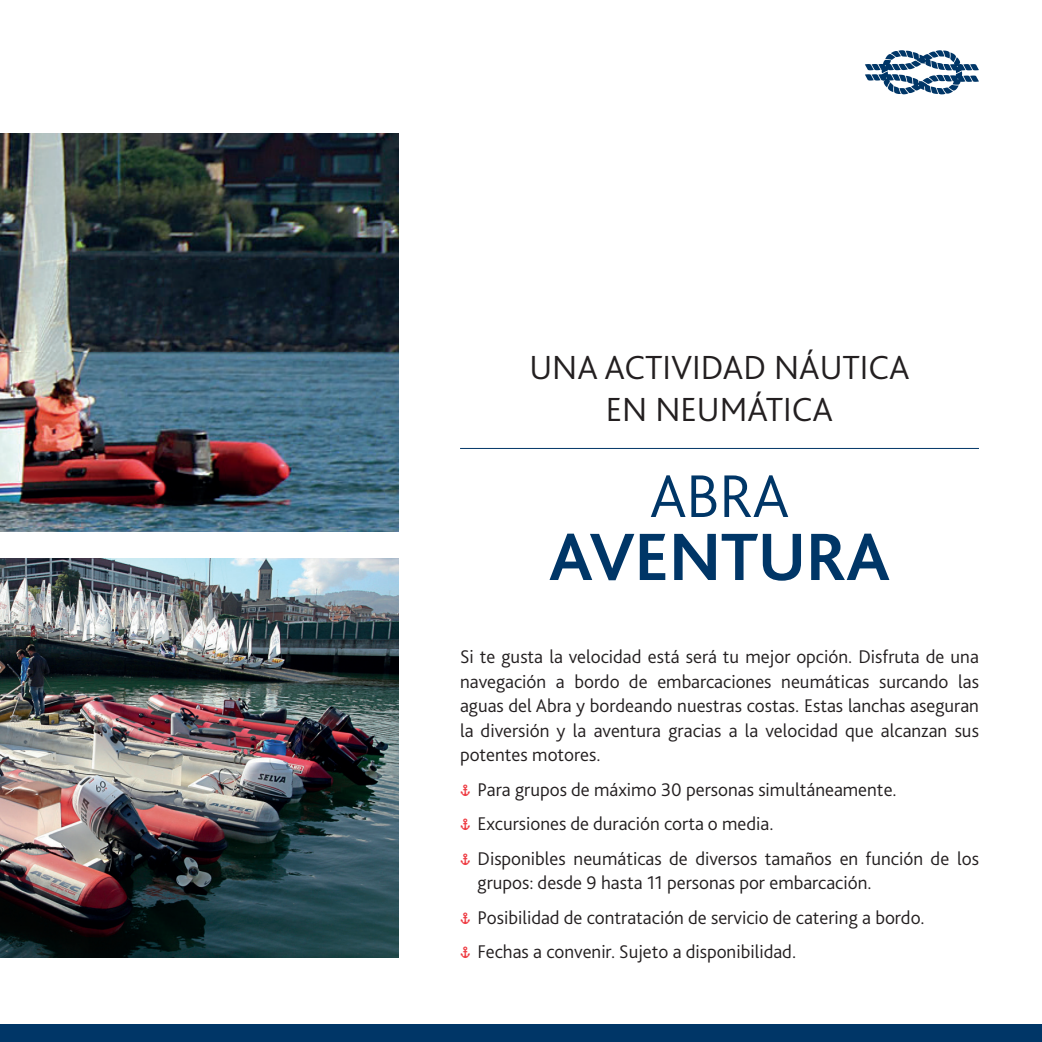
<style>
.page{position:relative;width:1042px;height:1042px;background:#fff}
.page>*{position:absolute;margin:0;border:0;box-sizing:border-box;transform-origin:0 0}
.t1{font:700 70px "Bliss 2";letter-spacing:-.01em;color:#003667}
.t2{font:300 63px "Bliss 2";color:#003667}
.t3{font:300 35px/42px "Bliss 2";color:#231f20;text-align:center}
.t4{font:300 19.25px/24.5px "Bliss 2";color:#231f20}
.s1{font-family:"Ancla Alphabet";font-weight:400;color:#ee3a41}
</style>
<div class="page">
<div style="left:0;top:1024px;width:1042px;height:18px;background:#003667"></div>
<svg style="left:865px;top:50px;width:114px;height:44px"></svg>
<hr style="left:460px;top:448px;width:519px;height:1px;background:#003667">
<img style="left:0;top:558px;width:398px;height:399px">
<img style="left:0;top:134px;width:398px;height:398px">
<h3 class="t3" style="left:529px;top:345px;width:382px">UNA ACTIVIDAD NÁUTICA<br>EN NEUMÁTICA</h3>
<h2 class="t2" style="left:650px;top:457px;width:141px">ABRA</h2>
<h1 class="t1" style="left:549px;top:513px;width:343px">AVENTURA</h1>
<p class="t4" style="left:460px;top:644px;width:520px;text-align:justify">Si te gusta la velocidad está será tu mejor opción. Disfruta de una navegación a bordo de embarcaciones neumáticas surcando las aguas del Abra y bordeando nuestras costas. Estas lanchas aseguran la diversión y la aventura gracias a la velocidad que alcanzan sus potentes motores.</p>
<p class="t4" style="left:460px;top:771px;width:520px;line-height:34.5px"><span class="s1">á</span> Para grupos de máximo 30 personas simultáneamente.<br><span class="s1">á</span> Excursiones de duración corta o media.<br><span class="s1">á</span> Disponibles neumáticas de diversos tamaños en función de los</p>
<p class="t4" style="left:460px;top:865px;width:466px;line-height:34.5px;text-indent:17px">grupos: desde 9 hasta 11 personas por embarcación.<br><span class="s1">á</span> Posibilidad de contratación de servicio de catering a bordo. <span class="s1">á</span> Fechas a convenir. Sujeto a disponibilidad.</p>
</div>
